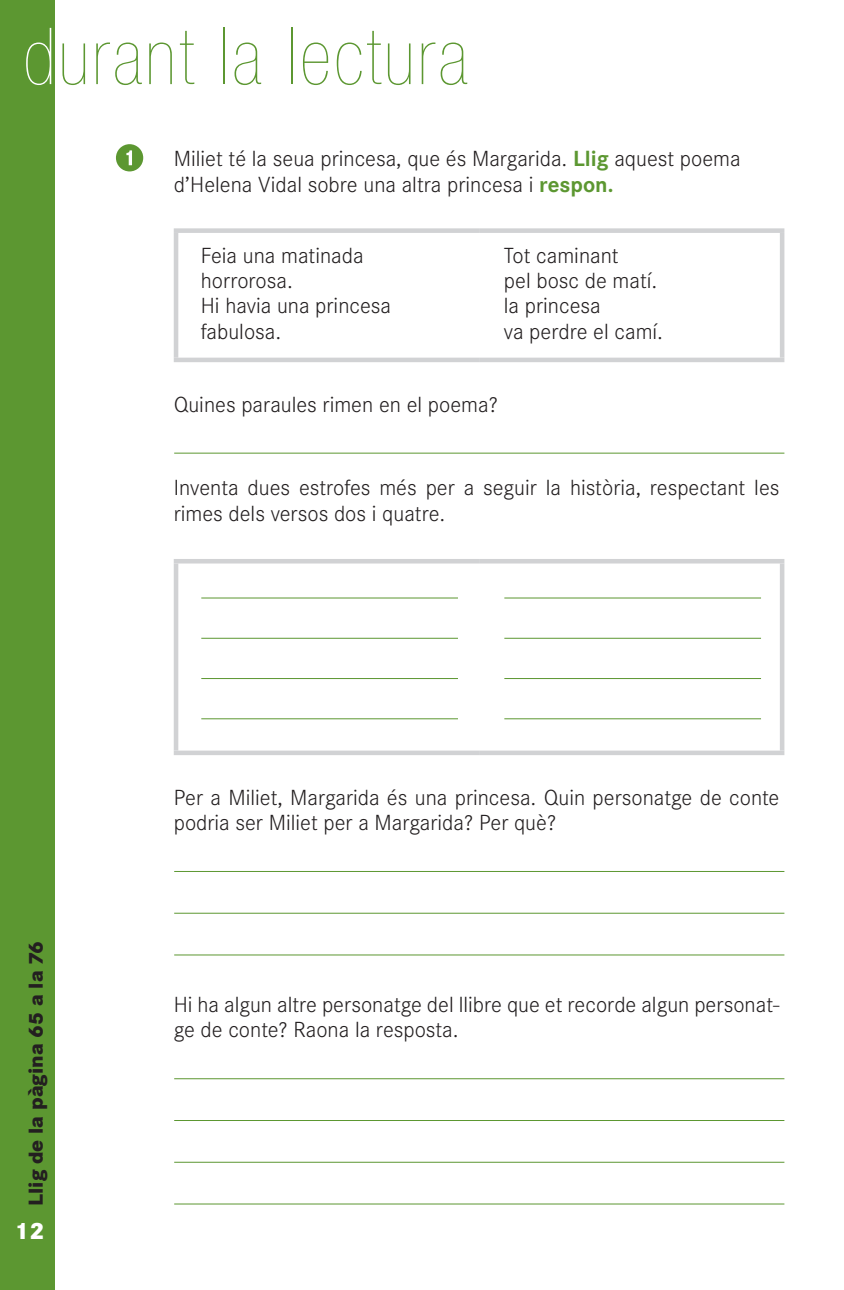
<style>
.page{position:relative;width:844px;height:1290px;background:#fff}
.page>*{position:absolute;margin:0;border:0;box-sizing:border-box;transform-origin:0 0}
.t1{font:900 condensed 78.75px "Helvetica Neue";letter-spacing:.04em;color:#5c9731}
.t2{font:800 24.5px "Corporate S";color:#fff}
.t3{font:300 22.75px/25.4px "Corporate S";color:#231f20}
.t4{font:800 21px "Corporate S";color:#231f20}
.s1{color:#fff}
.s2{font-weight:700;color:#5c9731}
</style>
<div class="page">
<div style="left:0;top:0;width:55px;height:1290px;background:#5c9731"></div>
<svg style="left:116px;top:144px;width:27px;height:27px"></svg>
<hr style="left:174px;top:358px;width:305px;height:4px;background:#d1d2d4">
<div style="left:174px;top:228px;width:305px;height:5px;background:#d1d2d4"></div>
<hr style="left:174px;top:233px;width:4px;height:125px;background:#d1d2d4">
<div style="left:479px;top:228px;width:305px;height:5px;background:#d1d2d4"></div>
<div style="left:779px;top:233px;width:5px;height:125px;background:#d1d2d4"></div>
<hr style="left:479px;top:358px;width:305px;height:4px;background:#d1d2d4">
<hr style="left:174px;top:453px;width:610px;height:1px;background:#5c9731">
<div style="left:174px;top:750px;width:305px;height:5px;background:#d1d2d4"></div>
<hr style="left:174px;top:559px;width:305px;height:4px;background:#d1d2d4">
<hr style="left:174px;top:563px;width:4px;height:187px;background:#d1d2d4">
<hr style="left:479px;top:559px;width:305px;height:4px;background:#d1d2d4">
<div style="left:779px;top:563px;width:5px;height:187px;background:#d1d2d4"></div>
<div style="left:479px;top:750px;width:305px;height:5px;background:#d1d2d4"></div>
<hr style="left:201px;top:597px;width:257px;height:1px;background:#5c9731">
<hr style="left:201px;top:638px;width:257px;height:1px;background:#5c9731">
<hr style="left:201px;top:678px;width:257px;height:1px;background:#5c9731">
<hr style="left:201px;top:718px;width:257px;height:1px;background:#5c9731">
<hr style="left:504px;top:597px;width:256px;height:1px;background:#5c9731">
<hr style="left:504px;top:638px;width:256px;height:1px;background:#5c9731">
<hr style="left:504px;top:678px;width:256px;height:1px;background:#5c9731">
<hr style="left:504px;top:718px;width:256px;height:1px;background:#5c9731">
<hr style="left:174px;top:871px;width:610px;height:1px;background:#5c9731">
<hr style="left:174px;top:913px;width:610px;height:1px;background:#5c9731">
<hr style="left:174px;top:954px;width:610px;height:1px;background:#5c9731">
<hr style="left:174px;top:1078px;width:610px;height:1px;background:#5c9731">
<hr style="left:174px;top:1120px;width:610px;height:1px;background:#5c9731">
<hr style="left:174px;top:1162px;width:610px;height:1px;background:#5c9731">
<hr style="left:174px;top:1203px;width:610px;height:1px;background:#5c9731">
<h1 class="t1" style="left:23px;top:13px;width:445px"><span class="s1">d</span>urant la lectura</h1>
<p class="t3" style="left:174px;top:146px;width:568px">Miliet té la seua princesa, que és Margarida. <span class="s2">Llig</span> aquest poema d’Helena Vidal sobre una altra princesa i <span class="s2">respon.</span></p>
<p class="t3" style="left:201px;top:243px;width:192px">Feia una matinada horrorosa.<br>Hi havia una princesa fabulosa.</p>
<p class="t3" style="left:504px;top:243px;width:161px">Tot caminant<br>pel bosc de matí. la princesa<br>va perdre el camí.</p>
<p class="t3" style="left:174px;top:392px;width:325px">Quines paraules rimen en el poema?</p>
<p class="t3" style="left:174px;top:475px;width:607px">Inventa dues estrofes més per a seguir la història, respectant les rimes dels versos dos i quatre.</p>
<p class="t4" style="left:23px;top:1205px;width:266px;rotate:-90deg">Llig de la pàgina 65 a la 76</p>
<p class="t2" style="left:15px;top:1216px;width:32px">12</p>
<p class="t3" style="left:174px;top:785px;width:607px">Per a Miliet, Margarida és una princesa. Quin personatge de conte podria ser Miliet per a Margarida? Per què?</p>
<p class="t3" style="left:174px;top:992px;width:607px">Hi ha algun altre personatge del llibre que et recorde algun personat&shy;ge de conte? Raona la resposta.</p>
</div>
